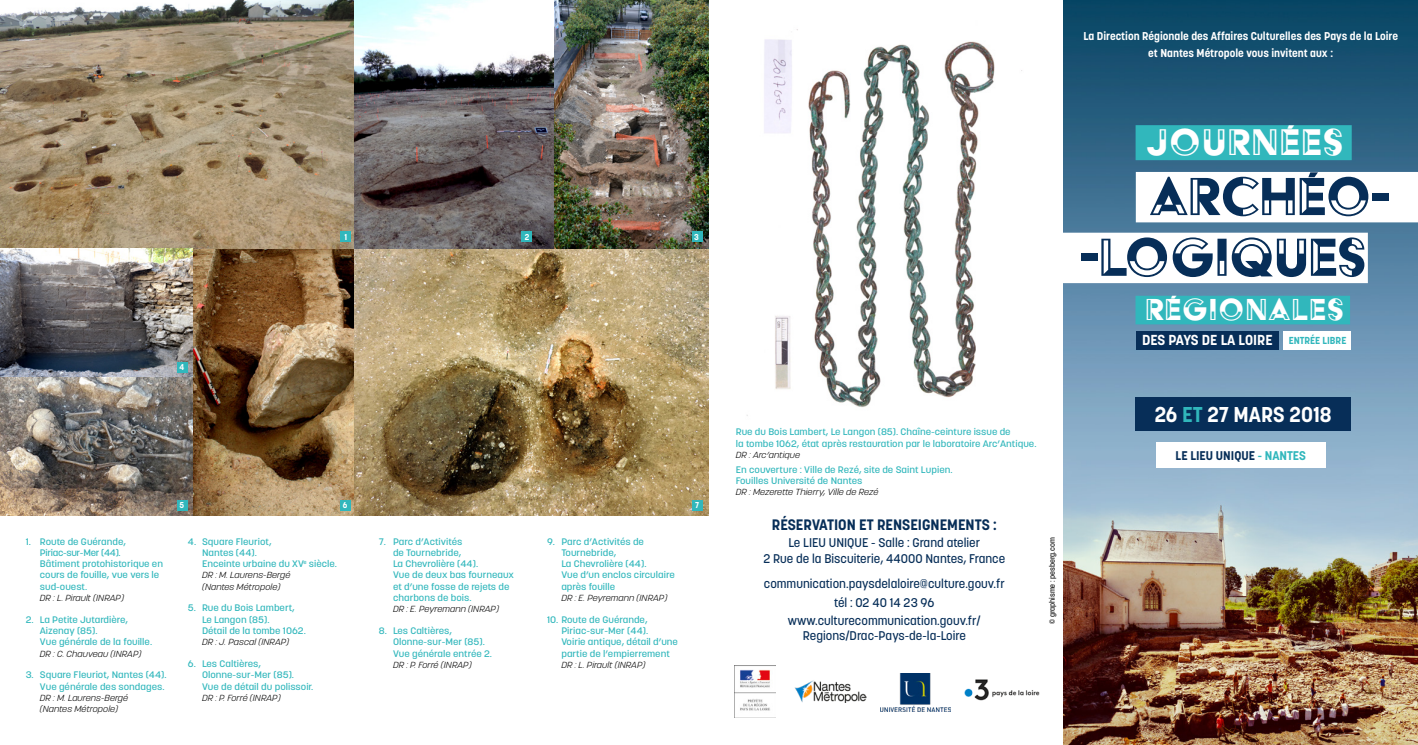
<style>
.page{position:relative;width:1418px;height:745px;background:#fff}
.page>*{position:absolute;margin:0;border:0;box-sizing:border-box;transform-origin:0 0}
.t1{font:61.75px "Acier BAT Text Noir";letter-spacing:-.02em;color:#072e58}
.t2{font:42.88px "Acier BAT Text Noir";letter-spacing:.02em;color:#fff}
.t3{font:35px "Acier BAT Text Noir";letter-spacing:.02em;color:#fff}
.t4{font:700 21.25px "Korolev";color:#fff}
.t5{font:700 15px "Korolev";color:#072e58}
.t6{font:700 14.38px "Korolev";color:#fff}
.t7{font:500 12.5px/18.5px "Korolev";color:#072e58;text-align:center}
.t8{font:700 12.5px "Korolev";color:#072e58}
.t9{font:700 11.25px/16.2px "Korolev";color:#fff;text-align:center}
.t10{font:700 10px "Korolev";color:#31b7bc}
.t11{font:500 9.38px/11.2px "Korolev";color:#31b7bc;scale:1.11 1}
.t12{font:italic 300 8.75px/11.2px "Korolev";color:#000;scale:1.11 1}
.t13{font:700 8.5px "Korolev";color:#fff}
.t14{font:500 7.5px "Korolev";color:#000}
.s1{color:#31b7bc}
</style>
<div class="page">
<img style="left:0;top:248px;width:709px;height:267px">
<img style="left:1063px;top:0;width:354px;height:744px">
<div style="left:1135px;top:125px;width:216px;height:35px;background:#31b7bc"></div>
<div style="left:1135px;top:295px;width:214px;height:29px;background:#31b7bc"></div>
<div style="left:1135px;top:331px;width:143px;height:18px;background:#072e58"></div>
<div style="left:1135px;top:397px;width:215px;height:33px;background:#072e58"></div>
<div style="left:1155px;top:442px;width:170px;height:25px;background:#fff"></div>
<div style="left:1283px;top:331px;width:67px;height:18px;background:#fff"></div>
<div style="left:927px;top:232px;width:440px;height:51px;background:#fff"></div>
<div style="left:1135px;top:172px;width:282px;height:50px;background:#fff"></div>
<img style="left:0;top:0;width:536px;height:248px">
<img style="left:536px;top:0;width:173px;height:248px">
<div style="left:340px;top:231px;width:10px;height:11px;background:#31b7bc"></div>
<div style="left:177px;top:361px;width:10px;height:11px;background:#31b7bc"></div>
<div style="left:177px;top:499px;width:10px;height:11px;background:#31b7bc"></div>
<div style="left:340px;top:499px;width:10px;height:11px;background:#31b7bc"></div>
<div style="left:521px;top:231px;width:10px;height:11px;background:#31b7bc"></div>
<div style="left:692px;top:231px;width:10px;height:11px;background:#31b7bc"></div>
<div style="left:692px;top:499px;width:10px;height:11px;background:#31b7bc"></div>
<img style="left:747px;top:29px;width:275px;height:387px">
<img style="left:734px;top:665px;width:41px;height:52px">
<img style="left:794px;top:680px;width:72px;height:21px">
<img style="left:880px;top:673px;width:70px;height:37px">
<img style="left:964px;top:679px;width:76px;height:22px">
<p class="t13" style="left:180px;top:361px;width:6px">4</p>
<p class="t13" style="left:344px;top:231px;width:4px">1</p>
<p class="t13" style="left:525px;top:231px;width:6px">2</p>
<p class="t13" style="left:694px;top:231px;width:6px">3</p>
<p class="t11" style="left:40px;top:535px;width:112px;text-indent:-14px">1. Route de Guérande,<br>Piriac-sur-Mer (44).<br>Bâtiment protohistorique en cours de fouille, vue vers le sud-ouest.</p>
<p class="t12" style="left:40px;top:591px;width:77px">DR : L. Pirault (INRAP)</p>
<p class="t11" style="left:40px;top:613px;width:103px;text-indent:-14px">2. La Petite Jutardière,<br>Aizenay (85).<br>Vue générale de la fouille.</p>
<p class="t12" style="left:40px;top:647px;width:93px">DR : C. Chauveau (INRAP)</p>
<p class="t11" style="left:26px;top:669px;width:128px;text-align:right">3. Square Fleuriot, Nantes (44).<br>Vue générale des sondages.</p>
<p class="t12" style="left:40px;top:691px;width:81px">DR : M. Laurens-Bergé (Nantes Métropole)</p>
<p class="t13" style="left:180px;top:499px;width:6px">5</p>
<p class="t13" style="left:343px;top:499px;width:6px">6</p>
<p class="t11" style="left:202px;top:535px;width:123px;text-indent:-14px">4. Square Fleuriot,<br>Nantes (44).<br>Enceinte urbaine du XV<sup>e</sup> siècle.</p>
<p class="t12" style="left:202px;top:569px;width:81px">DR : M. Laurens-Bergé (Nantes Métropole)</p>
<p class="t11" style="left:202px;top:602px;width:95px;text-indent:-14px">5. Rue du Bois Lambert,<br>Le Langon (85).<br>Détail de la tombe 1062.</p>
<p class="t12" style="left:202px;top:636px;width:80px">DR : J. Pascal (INRAP)</p>
<p class="t11" style="left:202px;top:657px;width:102px;text-indent:-14px">6. Les Caltières,<br>Olonne-sur-Mer (85).<br>Vue de détail du polissoir.</p>
<p class="t12" style="left:202px;top:691px;width:72px">DR : P. Forré (INRAP)</p>
<p class="t11" style="left:393px;top:535px;width:110px;text-indent:-14px">7. Parc d’Activités<br>de Tournebride,<br>La Chevrolière (44).<br>Vue de deux bas fourneaux et d’une fosse de rejets de charbons de bois.</p>
<p class="t12" style="left:393px;top:603px;width:97px">DR : E. Peyremann (INRAP)</p>
<p class="t11" style="left:393px;top:624px;width:91px;text-indent:-14px">8. Les Caltières,<br>Olonne-sur-Mer (85).<br>Vue générale entrée 2.</p>
<p class="t12" style="left:393px;top:658px;width:72px">DR : P. Forré (INRAP)</p>
<p class="t11" style="left:561px;top:535px;width:104px;text-indent:-14px">9. Parc d’Activités de<br>Tournebride,<br>La Chevrolière (44).<br>Vue d’un enclos circulaire après fouille</p>
<p class="t12" style="left:561px;top:591px;width:97px">DR : E. Peyremann (INRAP)</p>
<p class="t11" style="left:561px;top:613px;width:107px;text-indent:-14px">10. Route de Guérande,<br>Piriac-sur-Mer (44).<br>Voirie antique, détail d’une partie de l’empierrement</p>
<p class="t12" style="left:561px;top:658px;width:77px">DR : L. Pirault (INRAP)</p>
<p class="t13" style="left:695px;top:499px;width:6px">7</p>
<p class="t9" style="left:1083px;top:28px;width:316px">La Direction Régionale des Affaires Culturelles des Pays de la Loire et Nantes Métropole vous invitent aux :</p>
<p class="t11" style="left:735px;top:426px;width:272px">Rue du Bois Lambert, Le Langon (85). Chaîne-ceinture issue de<br>la tombe 1062, état après restauration par le laboratoire Arc’Antique.</p>
<p class="t12" style="left:735px;top:449px;width:60px">DR : Arc’antique</p>
<p class="t11" style="left:735px;top:463px;width:197px">En couverture : Ville de Rezé, site de Saint Lupien.<br>Fouilles Université de Nantes</p>
<p class="t12" style="left:735px;top:486px;width:130px">DR : Mezerette Thierry, Ville de Rezé</p>
<h3 class="t5" style="left:771px;top:514px;width:226px">RÉSERVATION ET RENSEIGNEMENTS :</h3>
<h3 class="t7" style="left:763px;top:535px;width:243px;line-height:15px">Le LIEU UNIQUE - Salle : Grand atelier<br>2 Rue de la Biscuiterie, 44000 Nantes, France</h3>
<h3 class="t7" style="left:764px;top:574px;width:242px">communication.paysdelaloire@culture.gouv.fr tél : 02 40 14 23 96 www.culturecommunication.gouv.fr/</h3>
<h3 class="t7" style="left:802px;top:626px;width:164px">Regions/Drac-Pays-de-la-Loire</h3>
<p class="t14" style="left:1047px;top:623px;width:88px;rotate:-90deg">© graphisme : pesberg.com</p>
<h2 class="t2" style="left:1146px;top:119px;width:199px">JOURNÉES</h2>
<h1 class="t1" style="left:1148px;top:164px;width:244px">ARCHÉO-</h1>
<h1 class="t1" style="left:1078px;top:224px;width:290px">-LOGIQUES</h1>
<h3 class="t3" style="left:1145px;top:291px;width:201px">RÉGIONALES</h3>
<h3 class="t6" style="left:1142px;top:331px;width:132px">DES PAYS DE LA LOIRE</h3>
<p class="t10" style="left:1288px;top:334px;width:59px">ENTRÉE LIBRE</p>
<h3 class="t4" style="left:1154px;top:400px;width:178px">26 <span class="s1">ET</span> 27 MARS 2018</h3>
<h3 class="t8" style="left:1175px;top:447px;width:132px">LE LIEU UNIQUE <span class="s1">- NANTES</span></h3>
</div>
